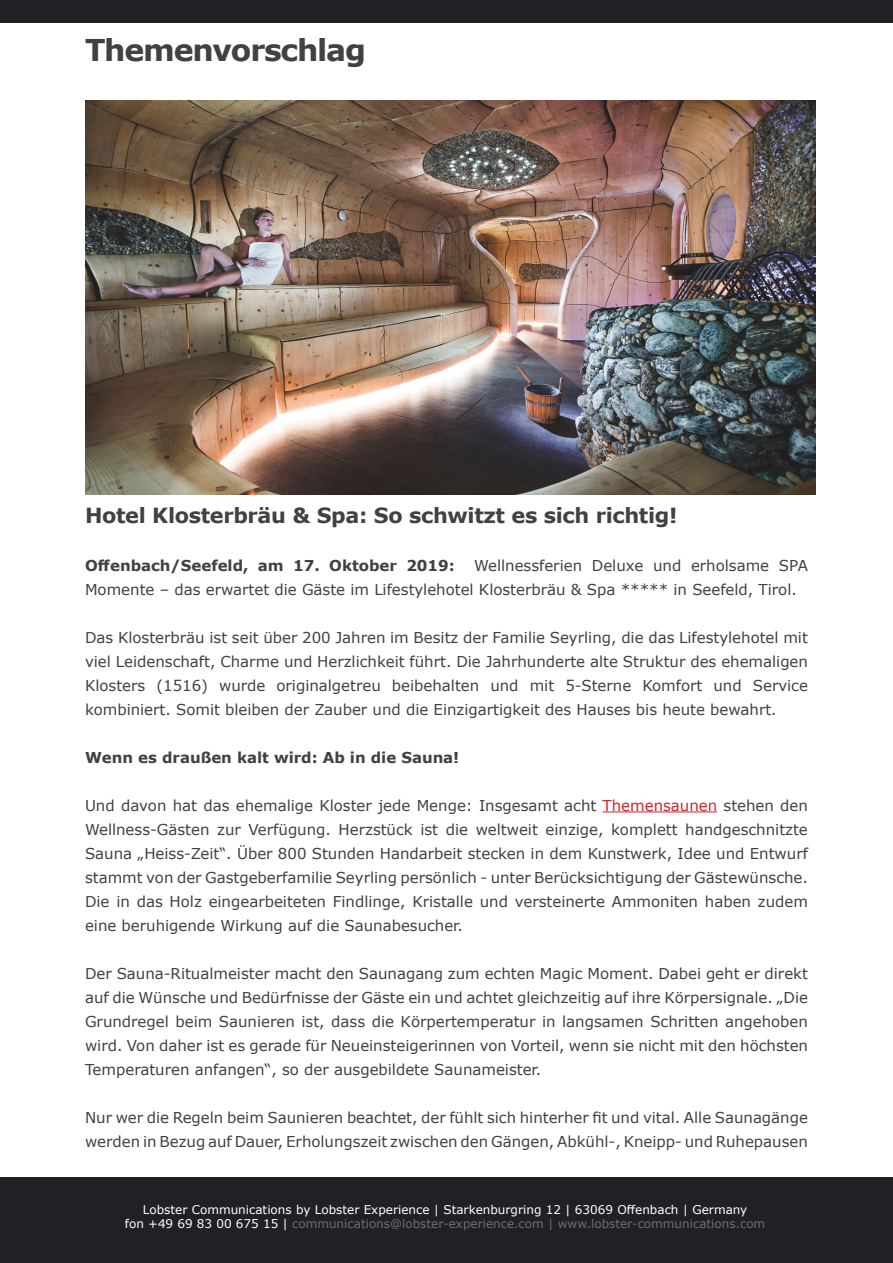
<style>
.page{position:relative;width:893px;height:1263px;background:#fff}
.page>*{position:absolute;margin:0;border:0;box-sizing:border-box;transform-origin:0 0}
.t1{font:700 30px "Verdana";letter-spacing:-.04em;color:#414042}
.t2{font:700 20.85px "Verdana";letter-spacing:-.015em;color:#414042}
.t3{font:15px/24px "Verdana";color:#414042;text-align:justify}
.t4{font:700 15px "Verdana";color:#414042}
.t5{font:12px/14.4px "Verdana";color:#fff;text-align:center}
.s1{color:#d2232a}
.s2{color:#6d6e71}
</style>
<div class="page">
<hr style="left:603px;top:811px;width:114px;height:1px;background:#d2232a">
<div style="left:0;top:0;width:893px;height:22px;background:#202125"></div>
<img style="left:85px;top:101px;width:730px;height:393px">
<div style="left:0;top:1178px;width:893px;height:85px;background:#202125"></div>
<h1 class="t1" style="left:85px;top:29px;width:283px">Themenvorschlag</h1>
<h2 class="t2" style="left:85px;top:500px;width:594px">Hotel Klosterbräu &amp; Spa: So schwitzt es sich richtig!</h2>
<p class="t4" style="left:85px;top:554px;width:371px">Offenbach/Seefeld, am 17. Oktober 2019:</p>
<p class="t3" style="left:85px;top:553px;width:724px;text-indent:389px">Wellnessferien Deluxe und erholsame SPA<br>Momente – das erwartet die Gäste im Lifestylehotel Klosterbräu &amp; Spa ***** in Seefeld, Tirol.</p>
<p class="t3" style="left:85px;top:625px;width:724px">Das Klosterbräu ist seit über 200 Jahren im Besitz der Familie Seyrling, die das Lifestylehotel mit viel Leidenschaft, Charme und Herzlichkeit führt. Die Jahrhunderte alte Struktur des ehemaligen Klosters (1516) wurde originalgetreu beibehalten und mit 5-Sterne Komfort und Service kombiniert. Somit bleiben der Zauber und die Einzigartigkeit des Hauses bis heute bewahrt.</p>
<p class="t4" style="left:85px;top:746px;width:376px">Wenn es draußen kalt wird: Ab in die Sauna!</p>
<p class="t3" style="left:85px;top:793px;width:724px">Und davon hat das ehemalige Kloster jede Menge: Insgesamt acht <span class="s1">Themensaunen</span> stehen den Wellness-Gästen zur Verfügung. Herzstück ist die weltweit einzige, komplett handgeschnitzte Sauna „Heiss-Zeit“. Über 800 Stunden Handarbeit stecken in dem Kunstwerk, Idee und Entwurf stammt von der Gastgeberfamilie Seyrling persönlich - unter Berücksichtigung der Gästewünsche.<br>Die in das Holz eingearbeiteten Findlinge, Kristalle und versteinerte Ammoniten haben zudem eine beruhigende Wirkung auf die Saunabesucher.</p>
<p class="t3" style="left:85px;top:961px;width:724px">Der Sauna-Ritualmeister macht den Saunagang zum echten Magic Moment. Dabei geht er direkt auf die Wünsche und Bedürfnisse der Gäste ein und achtet gleichzeitig auf ihre Körpersignale. „Die Grundregel beim Saunieren ist, dass die Körpertemperatur in langsamen Schritten angehoben wird. Von daher ist es gerade für Neueinsteigerinnen von Vorteil, wenn sie nicht mit den höchsten Temperaturen anfangen“, so der ausgebildete Saunameister.</p>
<p class="t3" style="left:85px;top:1105px;width:724px">Nur wer die Regeln beim Saunieren beachtet, der fühlt sich hinterher fit und vital. Alle Saunagänge werden in Bezug auf Dauer, Erholungszeit zwischen den Gängen, Abkühl-, Kneipp- und Ruhepausen</p>
<p class="t5" style="left:125px;top:1202px;width:642px">Lobster Communications by Lobster Experience | Starkenburgring 12 | 63069 Offenbach | Germany<br>fon +49 69 83 00 675 15 | <span class="s2">communications@lobster-experience.com | www.lobster-communications.com</span></p>
</div>
